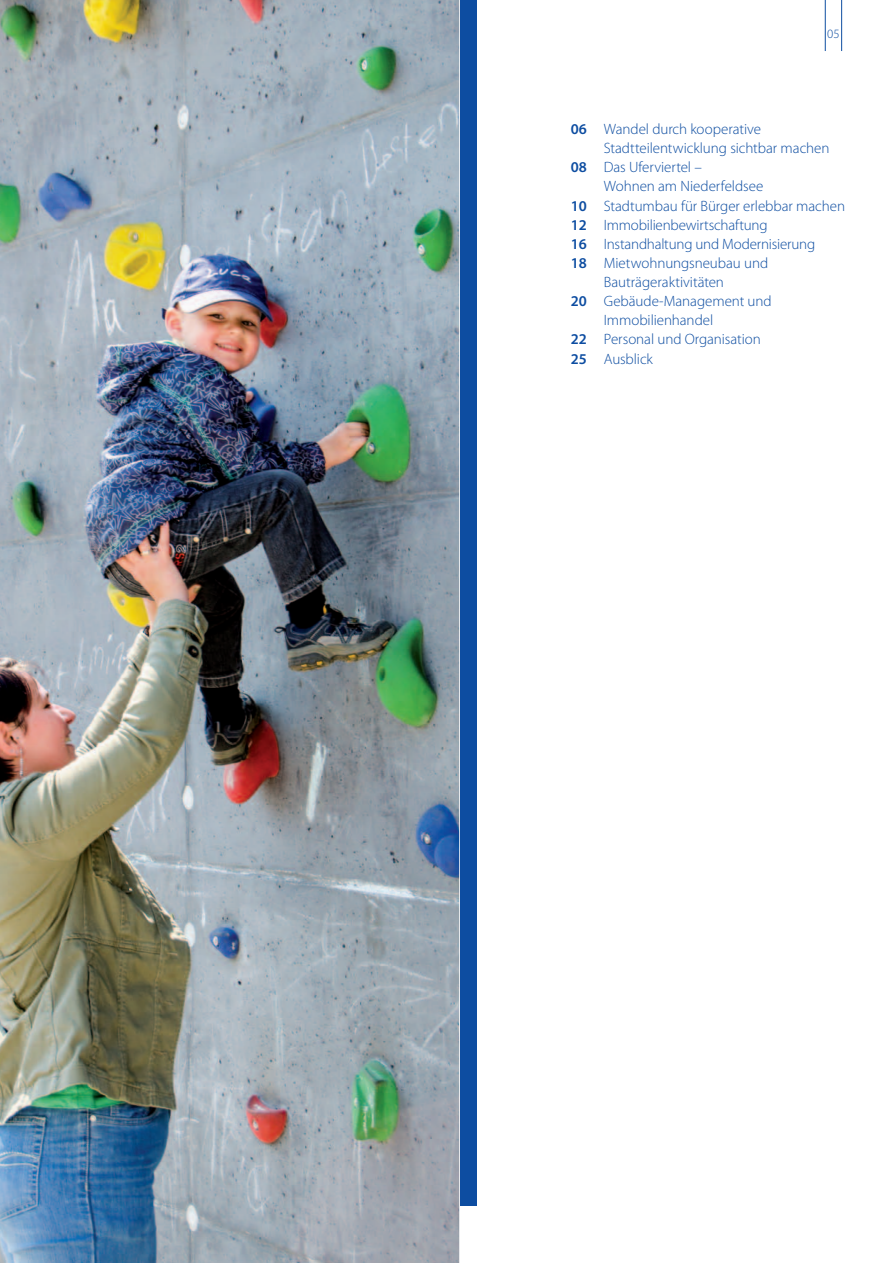
<style>
.page{position:relative;width:893px;height:1263px;background:#fff}
.page>*{position:absolute;margin:0;border:0;box-sizing:border-box;transform-origin:0 0}
.t1{font:300 15px/19.2px "Myriad Pro";letter-spacing:-.005em;color:#0d4da1}
.t2{font:600 15px "Myriad Pro";color:#0d4da1}
.t3{font:300 12.75px "Myriad Pro";color:#0d4da1}
</style>
<div class="page">
<div style="left:459px;top:0;width:17px;height:1205px;background:#0d4da1"></div>
<hr style="left:841px;top:0;width:1px;height:51px;background:#0d4da1">
<hr style="left:825px;top:0;width:1px;height:51px;background:#0d4da1">
<img style="left:0;top:0;width:459px;height:1263px">
<p class="t3" style="left:827px;top:26px;width:14px">05</p>
<p class="t2" style="left:571px;top:119px;width:18px">06</p>
<p class="t2" style="left:571px;top:158px;width:18px">08</p>
<p class="t2" style="left:571px;top:196px;width:18px">10</p>
<p class="t2" style="left:571px;top:215px;width:18px">12</p>
<p class="t2" style="left:571px;top:234px;width:18px">16</p>
<p class="t2" style="left:571px;top:253px;width:18px">18</p>
<p class="t2" style="left:571px;top:292px;width:18px">20</p>
<p class="t2" style="left:571px;top:330px;width:18px">22</p>
<p class="t2" style="left:571px;top:349px;width:18px">25</p>
<p class="t1" style="left:604px;top:119px;width:227px">Wandel durch kooperative<br>Stadtteilentwicklung sichtbar machen</p>
<p class="t1" style="left:604px;top:157px;width:161px">Das Uferviertel –<br>Wohnen am Niederfeldsee</p>
<p class="t1" style="left:604px;top:196px;width:243px">Stadtumbau für Bürger erlebbar machen</p>
<p class="t1" style="left:604px;top:215px;width:213px">Immobilienbewirtschaftung<br>Instandhaltung und Modernisierung<br>Mietwohnungsneubau und<br>Bauträgeraktivitäten</p>
<p class="t1" style="left:604px;top:291px;width:169px">Gebäude-Management und<br>Immobilienhandel</p>
<p class="t1" style="left:604px;top:330px;width:159px">Personal und Organisation</p>
<p class="t1" style="left:604px;top:349px;width:51px">Ausblick</p>
</div>
